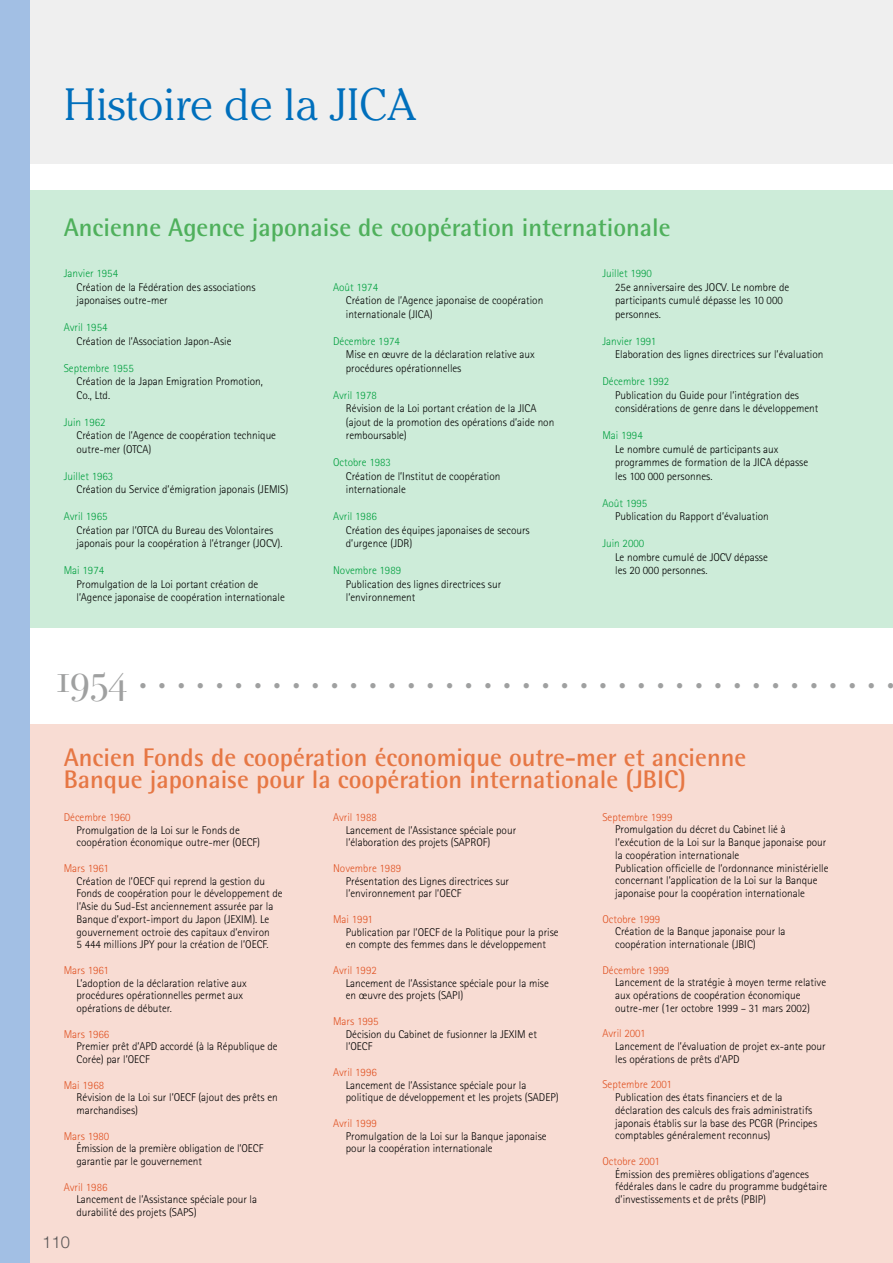
<style>
.page{position:relative;width:893px;height:1263px;background:#fff}
.page>*{position:absolute;margin:0;border:0;box-sizing:border-box;transform-origin:0 0}
.t1{font:300 45px "Cheltenham";color:#006fbc}
.t2{font:40.8px "Bodoni Svty Two SCITCTT Book";color:#9fa0a0}
.t3{font:700 25.5px/22.5px "Rotis Semi Sans";color:#e67744}
.t4{font:700 25.5px "Rotis Semi Sans";color:#4fb05c}
.t5{font:300 16.5px "Helvetica Neue LT Std";color:#5a5757}
.t6{font:300 11.25px/12.8px "Rotis Sans Serif";color:#000}
.s1{color:#009f3e}
.s2{color:#e05121}
</style>
<div class="page">
<div style="left:0;top:0;width:893px;height:164px;background:#efefef"></div>
<div style="left:0;top:677px;width:893px;height:586px;background:#f8dcd3"></div>
<div style="left:0;top:190px;width:893px;height:519px;background:#cdecd9"></div>
<div style="left:0;top:628px;width:893px;height:96px;background:#fff"></div>
<div style="left:0;top:0;width:30px;height:1263px;background:#a2bfe4"></div>
<p class="t1" style="left:64px;top:79px;width:354px">Histoire de la JICA</p>
<p class="t4" style="left:64px;top:212px;width:608px">Ancienne Agence japonaise de coopération internationale</p>
<p class="t6" style="left:77px;top:267px;width:181px;line-height:13.5px;text-indent:-13px"><span class="s1">Janvier 1954<br></span>Création de la Fédération des associations japonaises outre-mer</p>
<p class="t6" style="left:77px;top:321px;width:156px;line-height:13.5px;text-indent:-13px"><span class="s1">Avril 1954<br></span>Création de l’Association Japon-Asie</p>
<p class="t6" style="left:77px;top:361px;width:188px;line-height:13.5px;text-indent:-13px"><span class="s1">Septembre 1955<br></span>Création de la Japan Emigration Promotion,<br>Co., Ltd.</p>
<p class="t6" style="left:77px;top:415px;width:201px;line-height:13.5px;text-indent:-13px"><span class="s1">Juin 1962<br></span>Création de l’Agence de coopération technique outre-mer (OTCA)</p>
<p class="t6" style="left:77px;top:469px;width:213px;line-height:13.5px;text-indent:-13px"><span class="s1">Juillet 1963<br></span>Création du Service d’émigration japonais (JEMIS)</p>
<p class="t6" style="left:77px;top:510px;width:207px;line-height:13.5px;text-indent:-13px"><span class="s1">Avril 1965<br></span>Création par l’OTCA du Bureau des Volontaires japonais pour la coopération à l’étranger (JOCV).</p>
<p class="t6" style="left:77px;top:564px;width:210px;line-height:13.5px;text-indent:-13px"><span class="s1">Mai 1974<br></span>Promulgation de la Loi portant création de l’Agence japonaise de coopération internationale</p>
<p class="t2" style="left:57px;top:654px;width:72px">1954</p>
<p class="t6" style="left:346px;top:280px;width:199px;line-height:13.5px;text-indent:-13px"><span class="s1">Août 1974<br></span>Création de l’Agence japonaise de coopération internationale (JICA)</p>
<p class="t6" style="left:346px;top:334px;width:190px;line-height:13.5px;text-indent:-13px"><span class="s1">Décembre 1974<br></span>Mise en œuvre de la déclaration relative aux procédures opérationnelles</p>
<p class="t6" style="left:346px;top:388px;width:210px;line-height:13.5px;text-indent:-13px"><span class="s1">Avril 1978<br></span>Révision de la Loi portant création de la JICA (ajout de la promotion des opérations d’aide non remboursable)</p>
<p class="t6" style="left:346px;top:456px;width:156px;line-height:13.5px;text-indent:-13px"><span class="s1">Octobre 1983<br></span>Création de l’Institut de coopération internationale</p>
<p class="t6" style="left:346px;top:510px;width:185px;line-height:13.5px;text-indent:-13px"><span class="s1">Avril 1986<br></span>Création des équipes japonaises de secours d’urgence (JDR)</p>
<p class="t6" style="left:346px;top:564px;width:157px;line-height:13.5px;text-indent:-13px"><span class="s1">Novembre 1989<br></span>Publication des lignes directrices sur l’environnement</p>
<p class="t6" style="left:615px;top:267px;width:176px;line-height:13.5px;text-indent:-13px"><span class="s1">Juillet 1990<br></span>25e anniversaire des JOCV. Le nombre de participants cumulé dépasse les 10 000 personnes.</p>
<p class="t6" style="left:615px;top:334px;width:210px;line-height:13.5px;text-indent:-13px"><span class="s1">Janvier 1991<br></span>Elaboration des lignes directrices sur l’évaluation</p>
<p class="t6" style="left:615px;top:375px;width:205px;line-height:13.5px;text-indent:-13px"><span class="s1">Décembre 1992<br></span>Publication du Guide pour l’intégration des considérations de genre dans le développement</p>
<p class="t6" style="left:615px;top:429px;width:195px;line-height:13.5px;text-indent:-13px"><span class="s1">Mai 1994<br></span>Le nombre cumulé de participants aux programmes de formation de la JICA dépasse les 100 000 personnes.</p>
<p class="t6" style="left:615px;top:496px;width:155px;line-height:13.5px;text-indent:-13px"><span class="s1">Août 1995<br></span>Publication du Rapport d’évaluation</p>
<p class="t6" style="left:615px;top:537px;width:154px;line-height:13.5px;text-indent:-13px"><span class="s1">Juin 2000<br></span>Le nombre cumulé de JOCV dépasse les 20 000 personnes.</p>
<p class="t3" style="left:64px;top:745px;width:684px">Ancien Fonds de coopération économique outre-mer et ancienne<br>Banque japonaise pour la coopération internationale (JBIC)</p>
<p class="t6" style="left:77px;top:811px;width:185px;text-indent:-13px"><span class="s2">Décembre 1960<br></span>Promulgation de la Loi sur le Fonds de coopération économique outre-mer (OECF)</p>
<p class="t6" style="left:77px;top:862px;width:207px;text-indent:-13px"><span class="s2">Mars 1961<br></span>Création de l’OECF qui reprend la gestion du Fonds de coopération pour le développement de l’Asie du Sud-Est anciennement assurée par la Banque d’export-import du Japon (JEXIM). Le gouvernement octroie des capitaux d’environ<br>5 444 millions JPY pour la création de l’OECF.</p>
<p class="t6" style="left:77px;top:964px;width:172px;text-indent:-13px"><span class="s2">Mars 1961<br></span>L’adoption de la déclaration relative aux procédures opérationnelles permet aux opérations de débuter.</p>
<p class="t6" style="left:77px;top:1027px;width:203px;text-indent:-13px"><span class="s2">Mars 1966<br></span>Premier prêt d’APD accordé (à la République de<br>Corée) par l’OECF</p>
<p class="t6" style="left:77px;top:1078px;width:203px;text-indent:-13px"><span class="s2">Mai 1968<br></span>Révision de la Loi sur l’OECF (ajout des prêts en marchandises)</p>
<p class="t6" style="left:77px;top:1129px;width:188px;text-indent:-13px"><span class="s2">Mars 1980<br></span>Émission de la première obligation de l’OECF garantie par le gouvernement</p>
<p class="t6" style="left:77px;top:1180px;width:182px;text-indent:-13px"><span class="s2">Avril 1986<br></span>Lancement de l’Assistance spéciale pour la durabilité des projets (SAPS)</p>
<p class="t6" style="left:615px;top:810px;width:215px;text-indent:-13px"><span class="s2">Septembre 1999<br></span>Promulgation du décret du Cabinet lié à l’exécution de la Loi sur la Banque japonaise pour la coopération internationale<br>Publication officielle de l’ordonnance ministérielle concernant l’application de la Loi sur la Banque japonaise pour la coopération internationale</p>
<p class="t6" style="left:615px;top:912px;width:172px;text-indent:-13px"><span class="s2">Octobre 1999<br></span>Création de la Banque japonaise pour la coopération internationale (JBIC)</p>
<p class="t6" style="left:615px;top:963px;width:213px;text-indent:-13px"><span class="s2">Décembre 1999<br></span>Lancement de la stratégie à moyen terme relative aux opérations de coopération économique outre-mer (1er octobre 1999 – 31 mars 2002)</p>
<p class="t6" style="left:615px;top:1027px;width:212px;text-indent:-13px"><span class="s2">Avril 2001<br></span>Lancement de l’évaluation de projet ex-ante pour les opérations de prêts d’APD</p>
<p class="t6" style="left:615px;top:1078px;width:204px;text-indent:-13px"><span class="s2">Septembre 2001<br></span>Publication des états financiers et de la déclaration des calculs des frais administratifs japonais établis sur la base des PCGR (Principes comptables généralement reconnus)</p>
<p class="t6" style="left:615px;top:1155px;width:214px;text-indent:-13px"><span class="s2">Octobre 2001<br></span>Émission des premières obligations d’agences fédérales dans le cadre du programme budgétaire d’investissements et de prêts (PBIP)</p>
<p class="t6" style="left:346px;top:810px;width:172px;text-indent:-13px"><span class="s2">Avril 1988<br></span>Lancement de l’Assistance spéciale pour l’élaboration des projets (SAPROF)</p>
<p class="t6" style="left:346px;top:861px;width:165px;text-indent:-13px"><span class="s2">Novembre 1989<br></span>Présentation des Lignes directrices sur l’environnement par l’OECF</p>
<p class="t6" style="left:346px;top:912px;width:214px;text-indent:-13px"><span class="s2">Mai 1991<br></span>Publication par l’OECF de la Politique pour la prise en compte des femmes dans le développement</p>
<p class="t6" style="left:346px;top:963px;width:205px;text-indent:-13px"><span class="s2">Avril 1992<br></span>Lancement de l’Assistance spéciale pour la mise en œuvre des projets (SAPI)</p>
<p class="t6" style="left:346px;top:1014px;width:193px;text-indent:-13px"><span class="s2">Mars 1995<br></span>Décision du Cabinet de fusionner la JEXIM et l’OECF</p>
<p class="t6" style="left:346px;top:1065px;width:214px;text-indent:-13px"><span class="s2">Avril 1996<br></span>Lancement de l’Assistance spéciale pour la politique de développement et les projets (SADEP)</p>
<p class="t6" style="left:346px;top:1116px;width:202px;text-indent:-13px"><span class="s2">Avril 1999<br></span>Promulgation de la Loi sur la Banque japonaise pour la coopération internationale</p>
<p class="t5" style="left:43px;top:1232px;width:29px">110</p>
</div>
